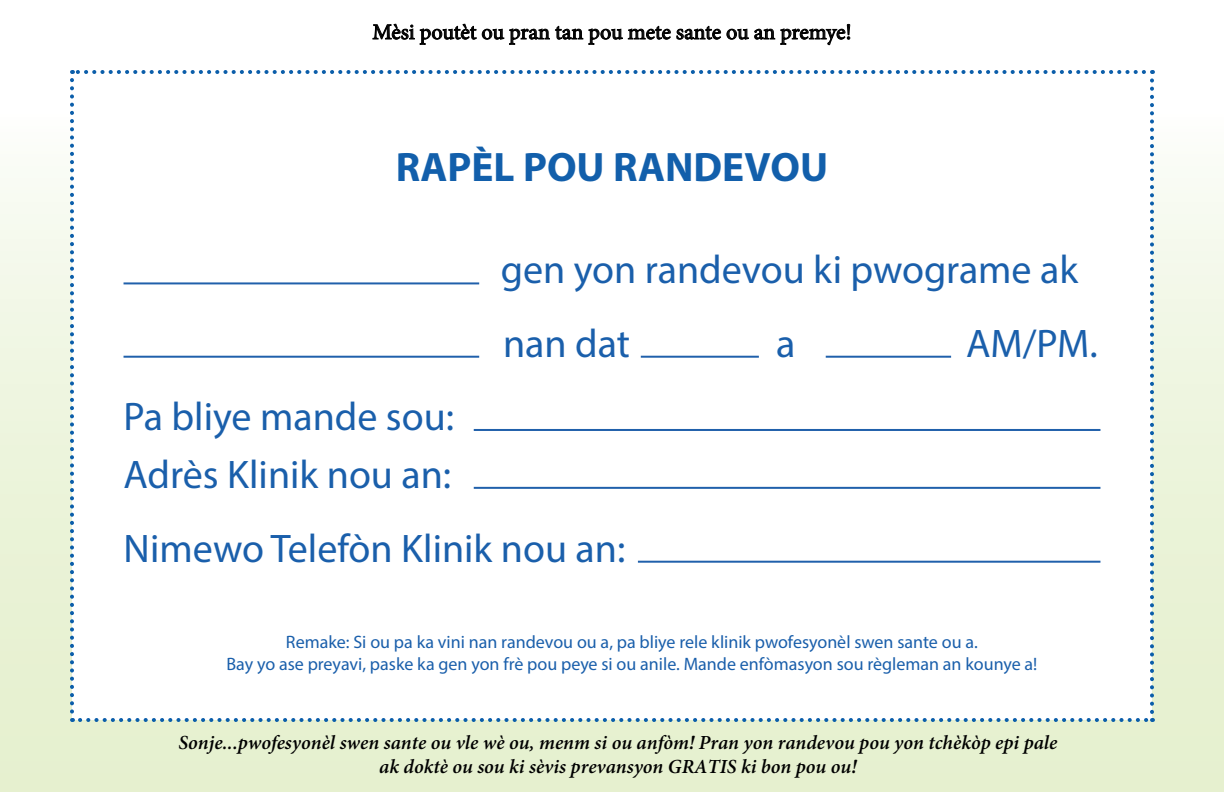
<style>
.page{position:relative;width:1224px;height:792px;background:#fff}
.page>*{position:absolute;margin:0;border:0;box-sizing:border-box;transform-origin:0 0}
.t1{font:700 41.2px "Myriad Pro";color:#125fab}
.t2{font:40px/73.2px "Myriad Pro";color:#1a5fab}
.t3{font:22px "Minion Pro";letter-spacing:-.01em;color:#000}
.t4{font:italic 600 20px/24px "Minion Pro";color:#000;text-align:center}
.t5{font:18px/21.6px "Myriad Pro";color:#1a5fab;text-align:center}
</style>
<div class="page">
<div style="left:0;top:0;width:1224px;height:792px;background:linear-gradient(to bottom,#fff,#e2eec8)"></div>
<div style="left:72px;top:72px;width:1080px;height:648px;background:#fff"></div>
<svg style="left:70px;top:80px;width:4px;height:642px"></svg>
<svg style="left:80px;top:718px;width:1073px;height:4px"></svg>
<svg style="left:1150px;top:70px;width:4px;height:642px"></svg>
<hr style="left:124px;top:282px;width:355px;height:2px;background:#2060ab">
<hr style="left:124px;top:356px;width:355px;height:2px;background:#2060ab">
<hr style="left:641px;top:356px;width:118px;height:2px;background:#2060ab">
<hr style="left:826px;top:356px;width:125px;height:2px;background:#2060ab">
<hr style="left:474px;top:429px;width:626px;height:2px;background:#2060ab">
<hr style="left:474px;top:487px;width:626px;height:2px;background:#2060ab">
<hr style="left:638px;top:561px;width:462px;height:2px;background:#2060ab">
<svg style="left:72px;top:0;width:1072px;height:74px"></svg>
<p class="t3" style="left:372px;top:17px;width:481px">Mèsi poutèt ou pran tan pou mete sante ou an premye!</p>
<h3 class="t1" style="left:396px;top:140px;width:434px">RAPÈL POU RANDEVOU</h3>
<p class="t2" style="left:124px;top:379px;width:332px">Pa bliye mande sou:</p>
<p class="t2" style="left:124px;top:437px;width:329px">Adrès Klinik nou an:</p>
<p class="t2" style="left:501px;top:233px;width:579px">gen yon randevou ki pwograme ak nan dat</p>
<p class="t2" style="left:776px;top:306px;width:21px">a</p>
<p class="t2" style="left:966px;top:306px;width:133px">AM/PM.</p>
<p class="t2" style="left:124px;top:511px;width:503px">Nimewo Telefòn Klinik nou an:</p>
<p class="t5" style="left:226px;top:631px;width:812px">Remake: Si ou pa ka vini nan randevou ou a, pa bliye rele klinik pwofesyonèl swen sante ou a.<br>Bay yo ase preyavi, paske ka gen yon frè pou peye si ou anile. Mande enfòmasyon sou règleman an kounye a!</p>
<p class="t4" style="left:179px;top:731px;width:880px">Sonje...pwofesyonèl swen sante ou vle wè ou, menm si ou anfòm! Pran yon randevou pou yon tchèkòp epi pale ak doktè ou sou ki sèvis prevansyon GRATIS ki bon pou ou!</p>
</div>
